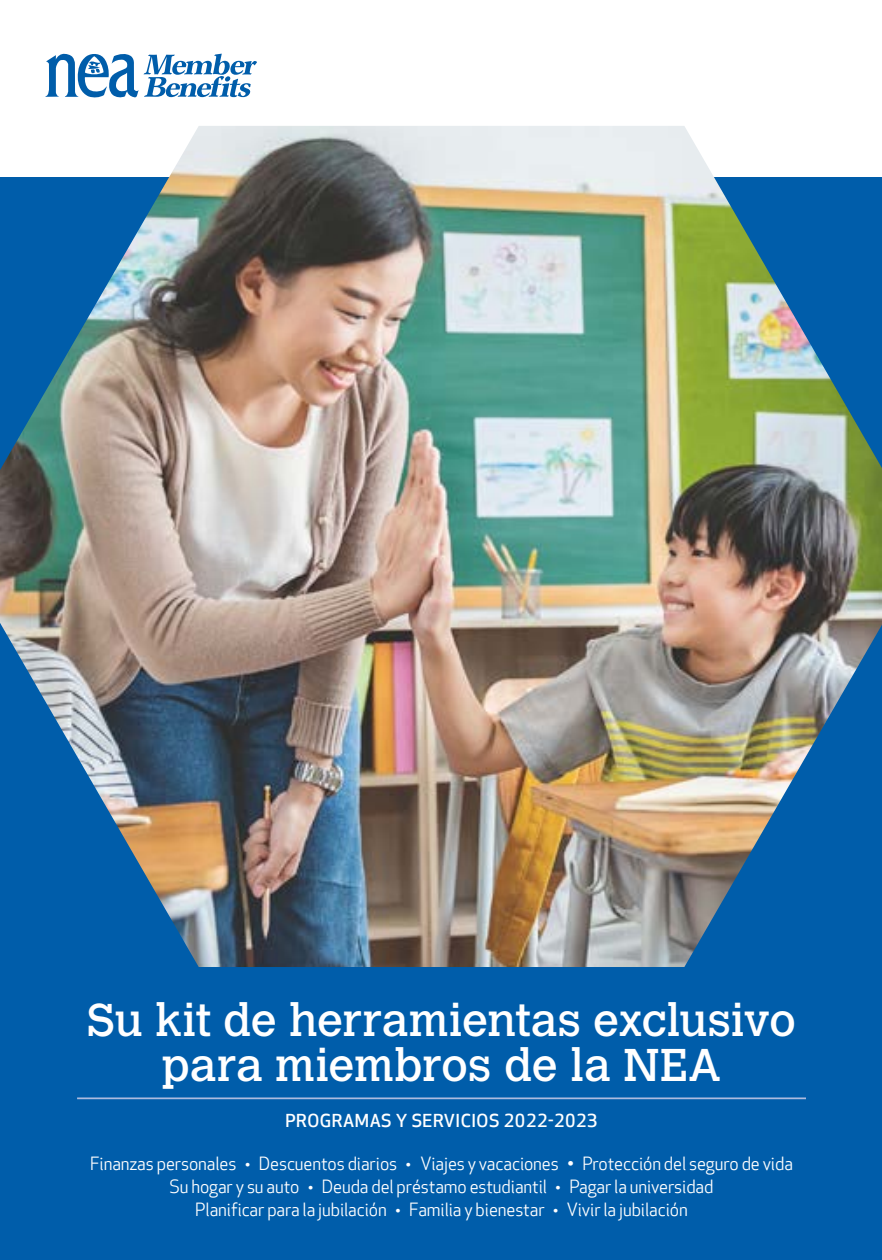
<style>
.page{position:relative;width:882px;height:1260px;background:#fff}
.page>*{position:absolute;margin:0;border:0;box-sizing:border-box;transform-origin:0 0}
.t1{font:45.5px/45.5px "Calvert MT Std";letter-spacing:-.005em;color:#fff;text-align:center}
.t2{font:17.5px/22.8px "Apex New";letter-spacing:-.005em;color:#fff;text-align:center}
.t3{font:500 17.5px "Apex New";letter-spacing:.03em;color:#fff}
.s1{font-size:14px}
</style>
<div class="page">
<div style="left:0;top:178px;width:882px;height:1082px;background:#005daa"></div>
<svg style="left:45px;top:53px;width:212px;height:45px"></svg>
<img style="left:0;top:126px;width:882px;height:841px">
<hr style="left:77px;top:1097px;width:729px;height:2px;background:#adbbdf">
<h1 class="t1" style="left:87px;top:998px;width:711px">Su kit de herramientas exclusivo para miembros de la NEA</h1>
<p class="t3" style="left:285px;top:1111px;width:314px">PROGRAMAS Y SERVICIOS 2022-2023</p>
<p class="t2" style="left:90px;top:1153px;width:704px">Finanzas personales <span class="s1">•</span> Descuentos diarios <span class="s1">•</span> Viajes y vacaciones • Protección del seguro de vida<br>Su hogar y su auto <span class="s1">•</span> Deuda del préstamo estudiantil <span class="s1">•</span> Pagar la universidad<br>Planificar para la jubilación <span class="s1">•</span> Familia y bienestar <span class="s1">•</span> Vivir la jubilación</p>
</div>
